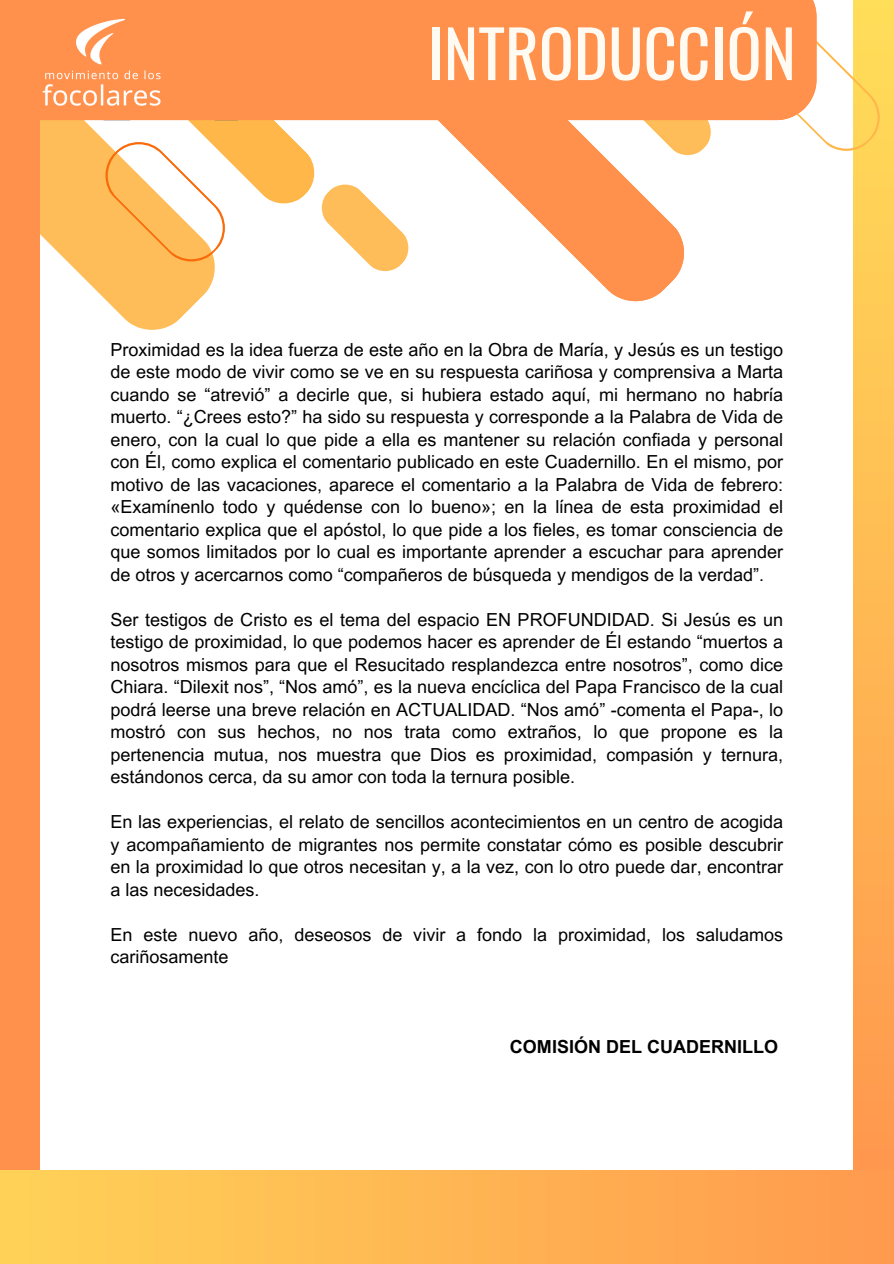
<style>
.page{position:relative;width:894px;height:1264px;background:#fff}
.page>*{position:absolute;margin:0;border:0;box-sizing:border-box;transform-origin:0 0}
.t1{font:64.95px "Oswald";color:#fffbf2}
.t2{font:18px/22.5px "Arial MT Pro";color:#000;text-align:justify}
.t3{font:700 18px "Arial MT Pro";color:#000}
</style>
<div class="page">
<div style="left:853px;top:0;width:40px;height:1263px;background:linear-gradient(to bottom,#ffde59,#ff924d)"></div>
<svg style="left:40px;top:125px;width:158px;height:205px;fill:#ffbd59"></svg>
<div style="left:0;top:0;width:40px;height:1263px;background:#ff914d"></div>
<div style="left:0;top:1170px;width:893px;height:93px;background:linear-gradient(to right,#ffd257,#ff9a4e)"></div>
<svg style="left:760px;top:31px;width:119px;height:120px"></svg>
<svg style="left:683px;top:120px;width:27px;height:35px"></svg>
<svg style="left:69px;top:120px;width:614px;height:181px"></svg>
<div style="left:172px;top:0;width:644px;height:120px;background:#ff914d"></div>
<svg style="left:102px;top:52px;width:306px;height:219px"></svg>
<img style="left:40px;top:0;width:132px;height:125px">
<h1 class="t1" style="left:427px;top:3px;width:369px">INTRODUCCIÓN</h1>
<p class="t2" style="left:110px;top:340px;width:674px">Proximidad es la idea fuerza de este año en la Obra de María, y Jesús es un testigo de este modo de vivir como se ve en su respuesta cariñosa y comprensiva a Marta cuando se “atrevió” a decirle que, si hubiera estado aquí, mi hermano no habría muerto. “¿Crees esto?” ha sido su respuesta y corresponde a la Palabra de Vida de enero, con la cual lo que pide a ella es mantener su relación confiada y personal con Él, como explica el comentario publicado en este Cuadernillo. En el mismo, por motivo de las vacaciones, aparece el comentario a la Palabra de Vida de febrero: «Examínenlo todo y quédense con lo bueno»; en la línea de esta proximidad el comentario explica que el apóstol, lo que pide a los fieles, es tomar consciencia de que somos limitados por lo cual es importante aprender a escuchar para aprender de otros y acercarnos como “compañeros de búsqueda y mendigos de la verdad”.</p>
<p class="t2" style="left:110px;top:610px;width:674px">Ser testigos de Cristo es el tema del espacio EN PROFUNDIDAD. Si Jesús es un testigo de proximidad, lo que podemos hacer es aprender de Él estando “muertos a nosotros mismos para que el Resucitado resplandezca entre nosotros”, como dice Chiara. “Dilexit nos”, “Nos amó”, es la nueva encíclica del Papa Francisco de la cual podrá leerse una breve relación en ACTUALIDAD. “Nos amó” -comenta el Papa-, lo mostró con sus hechos, no nos trata como extraños, lo que propone es la pertenencia mutua, nos muestra que Dios es proximidad, compasión y ternura, estándonos cerca, da su amor con toda la ternura posible.</p>
<p class="t2" style="left:110px;top:813px;width:674px">En las experiencias, el relato de sencillos acontecimientos en un centro de acogida y acompañamiento de migrantes nos permite constatar cómo es posible descubrir en la proximidad lo que otros necesitan y, a la vez, con lo otro puede dar, encontrar a las necesidades.</p>
<p class="t2" style="left:110px;top:925px;width:674px">En este nuevo año, deseosos de vivir a fondo la proximidad, los saludamos cariñosamente</p>
<p class="t3" style="left:510px;top:1040px;width:270px">COMISIÓN DEL CUADERNILLO</p>
</div>
